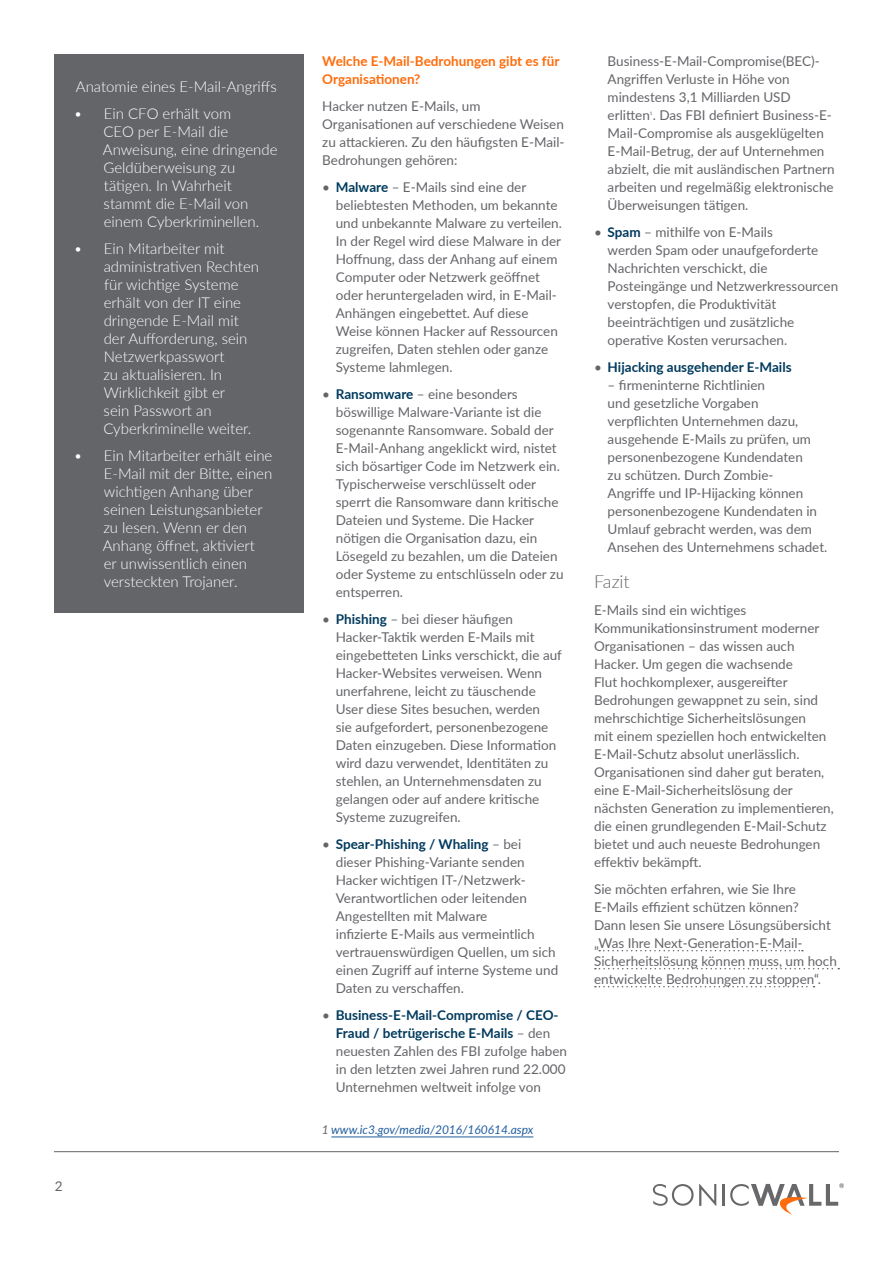
<style>
.page{position:relative;width:893px;height:1263px;background:#fff}
.page>*{position:absolute;margin:0;border:0;box-sizing:border-box;transform-origin:0 0}
.t1{font:300 18px "Lato";color:#646569}
.t2{font:300 15px/18px "Lato";color:#fff}
.t3{font:13.5px/18px "Lato";color:#646569}
.t4{font:700 13.5px/18px "Lato";color:#ff6c0c}
.t5{font:700 13.5px "Lato";color:#003a5d}
.t6{font:italic 12px "Lato";color:#215e9e}
.t7{font:4.8px "Lato";color:#646569}
.s1{font-weight:700;color:#003a5d}
.s2{color:#646569}
.s3{font-weight:400;color:#646569}
</style>
<div class="page">
<hr style="left:722px;top:1184px;width:2px;height:22px;background:#68686b">
<svg style="left:653px;top:1184px;width:63px;height:22px"></svg>
<svg style="left:730px;top:1183px;width:114px;height:32px"></svg>
<hr style="left:54px;top:1151px;width:785px;height:1px;background:#646569">
<svg style="left:599px;top:950px;width:204px;height:1px"></svg>
<svg style="left:595px;top:968px;width:244px;height:1px"></svg>
<svg style="left:595px;top:986px;width:219px;height:1px"></svg>
<div style="left:54px;top:54px;width:250px;height:558px;background:#646569"></div>
<hr style="left:331px;top:1137px;width:202px;height:1px;background:#215e9e">
<p class="t2" style="left:76px;top:77px;width:203px">Anatomie eines E-Mail-Angriffs</p>
<p class="t2" style="left:74px;top:104px;width:65px">• Ein CFO</p>
<p class="t2" style="left:163px;top:104px;width:70px">erhält vom</p>
<p class="t2" style="left:103px;top:122px;width:11px">CEO</p>
<p class="t2" style="left:103px;top:122px;width:176px;text-indent:35px">per E-Mail die<br>Anweisung, eine dringende<br>Geldüberweisung zu tätigen. I n Wahrheit stammt die E-Mail von einem Cyberkriminellen.</p>
<p class="t2" style="left:103px;top:239px;width:157px;text-indent:-29px">• Ein M itarbeiter mit administrativen Rechten für wichtige Systeme erhält von der IT eine dringende E-Mail mit der Aufforderung, sein<br>N etzwerkpasswort<br>zu aktualisieren. I n<br>Wirklichkeit gibt er<br>sein Passwort an<br>Cyberkriminelle weiter.</p>
<p class="t2" style="left:103px;top:446px;width:171px;text-indent:-29px">• Ein M itarbeiter erhält eine<br>E-Mail mit der Bitte, einen wichtigen Anhang über seinen Leistungsanbieter zu lesen. Wenn er den<br>Anhang öffnet, aktiviert<br>er unwissentlich einen versteckten Trojaner.</p>
<p class="t3" style="left:55px;top:1176px;width:9px">2</p>
<p class="t4" style="left:322px;top:52px;width:239px">Welche E-Mail-Bedrohungen gibt es für<br>Organisationen?</p>
<p class="t3" style="left:322px;top:97px;width:244px">Hacker nutzen E-Mails, um Organisationen auf verschiedene Weisen zu attackieren. Zu den häufigsten E-Mail-Bedrohungen gehören:</p>
<p class="t3" style="left:336px;top:178px;width:228px;text-indent:-14px">• <span class="s1">Malware</span> – E-Mails sind eine der beliebtesten Methoden, um bekannte und unbekannte Malware zu verteilen.<br>In der Regel wird diese Malware in der Hoffnung, dass der Anhang auf einem Computer oder Netzwerk geöffnet oder heruntergeladen wird, in E-Mail-Anhängen eingebettet. Auf diese Weise können Hacker auf Ressourcen zugreifen, Daten stehlen oder ganze Systeme lahmlegen.</p>
<p class="t3" style="left:336px;top:385px;width:229px;text-indent:-14px">• <span class="s1">Ransomware</span> – eine besonders böswillige Malware-Variante ist die sogenannte Ransomware. Sobald der E-Mail-Anhang angeklickt wird, nistet sich bösartiger Code im Netzwerk ein.<br>Typischerweise verschlüsselt oder sperrt die Ransomware dann kritische Dateien und Systeme. Die Hacker nötigen die Organisation dazu, ein Lösegeld zu bezahlen, um die Dateien oder Systeme zu entschlüsseln oder zu entsperren.</p>
<p class="t3" style="left:336px;top:610px;width:228px;text-indent:-14px">• <span class="s1">Phishing</span> – bei dieser häufigen Hacker-Taktik werden E-Mails mit eingebetteten Links verschickt, die auf Hacker-Websites verweisen. Wenn unerfahrene, leicht zu täuschende User diese Sites besuchen, werden<br>sie aufgefordert, personenbezogene Daten einzugeben. Diese Information wird dazu verwendet, Identitäten zu stehlen, an Unternehmensdaten zu gelangen oder auf andere kritische Systeme zuzugreifen.</p>
<p class="t3" style="left:336px;top:835px;width:224px;text-indent:-13px">• <span class="s1">Spear-Phishing / Whaling</span> – bei dieser Phishing-Variante senden<br>Hacker wichtigen IT-/Netzwerk-<br>Verantwortlichen oder leitenden<br>Angestellten mit Malware<br>infizierte E-Mails aus vermeintlich vertrauenswürdigen Quellen, um sich einen Zugriff auf interne Systeme und<br>Daten zu verschaffen.</p>
<p class="t3" style="left:336px;top:1006px;width:233px;text-indent:-14px">• <span class="s1">Business-E-Mail-Compromise / CEO-Fraud / betrügerische E-Mails</span> – den neuesten Zahlen des FBI zufolge haben in den letzten zwei Jahren rund 22.000<br>Unternehmen weltweit infolge von</p>
<p class="t6" style="left:322px;top:1121px;width:213px"><span class="s2">1</span> www.ic3.gov/media/2016/160614.aspx</p>
<p class="t3" style="left:608px;top:52px;width:226px">Business-E-Mail-Compromise(BEC)- Angriffen Verluste in Höhe von mindestens 3,1 Milliarden USD erlitten . Das FBI definiert Business-E-</p>
<p class="t7" style="left:650px;top:110px;width:4px">1</p>
<p class="t3" style="left:608px;top:124px;width:228px">Mail-Compromise als ausgeklügelten E-Mail-Betrug, der auf Unternehmen abzielt, die mit ausländischen Partnern arbeiten und regelmäßig elektronische Überweisungen tätigen.</p>
<p class="t3" style="left:608px;top:223px;width:232px;text-indent:-14px">• <span class="s1">Spam</span> – mithilfe von E-Mails<br>werden Spam oder unaufgeforderte<br>Nachrichten verschickt, die<br>Posteingänge und Netzwerkressourcen verstopfen, die Produktivität beeinträchtigen und zusätzliche operative Kosten verursachen.</p>
<p class="t5" style="left:594px;top:357px;width:199px"><span class="s3">•</span> Hijacking ausgehender E-Mails</p>
<p class="t3" style="left:608px;top:376px;width:221px">– firmeninterne Richtlinien<br>und gesetzliche Vorgaben verpflichten Unternehmen dazu, ausgehende E-Mails zu prüfen, um personenbezogene Kundendaten<br>zu schützen. Durch Zombie-<br>Angriffe und IP-Hijacking können personenbezogene Kundendaten in<br>Umlauf gebracht werden, was dem<br>Ansehen des Unternehmens schadet.</p>
<h1 class="t1" style="left:594px;top:569px;width:37px">Fazit</h1>
<p class="t3" style="left:594px;top:601px;width:241px">E-Mails sind ein wichtiges Kommunikationsinstrument moderner Organisationen – das wissen auch Hacker. Um gegen die wachsende<br>Flut hochkomplexer, ausgereifter Bedrohungen gewappnet zu sein, sind mehrschichtige Sicherheitslösungen<br>mit einem speziellen hoch entwickelten E-Mail-Schutz absolut unerlässlich.<br>Organisationen sind daher gut beraten, eine E-Mail-Sicherheitslösung der nächsten Generation zu implementieren, die einen grundlegenden E-Mail-Schutz bietet und auch neueste Bedrohungen effektiv bekämpft.</p>
<p class="t3" style="left:594px;top:880px;width:244px">Sie möchten erfahren, wie Sie Ihre E-Mails effizient schützen können?<br>Dann lesen Sie unsere Lösungsübersicht „Was Ihre Next-Generation-E-Mail-Sicherheitslösung können muss, um hoch entwickelte Bedrohungen zu stoppen“.</p>
</div>
